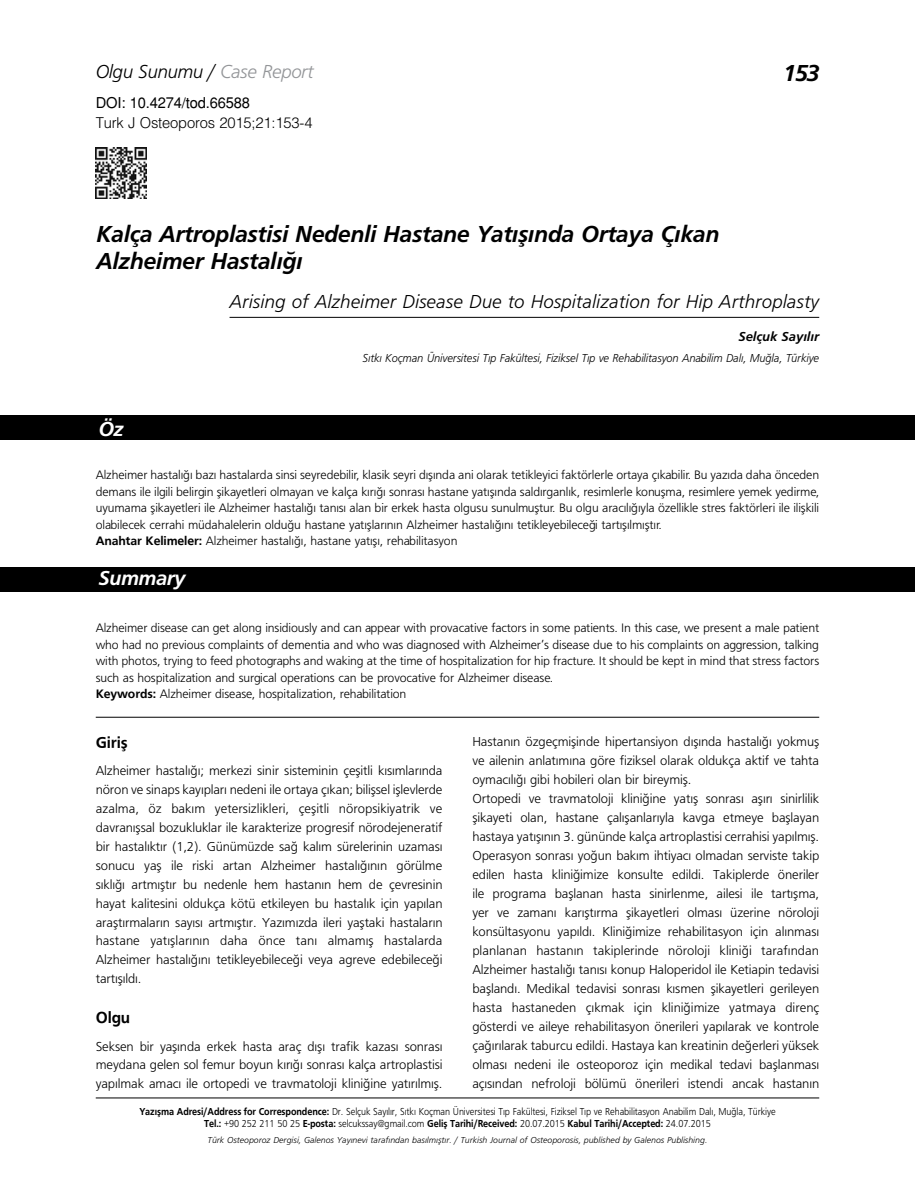
<style>
.page{position:relative;width:915px;height:1191px;background:#fff}
.page>*{position:absolute;margin:0;border:0;box-sizing:border-box;transform-origin:0 0}
.t1{font:24px/27px "Frugal Bold Italic Tr";letter-spacing:-.015em;color:#000}
.t2{font:21px "Frugal Bold Italic Tr";letter-spacing:-.025em;color:#fff}
.t3{font:19.5px "Frugal Italic Tr";color:#000}
.t4{font:19.5px "Frugal Italic Tr";letter-spacing:-.025em;color:#000}
.t5{font:16.5px "Frugal Bold Tr";letter-spacing:-.01em;color:#000}
.t6{font:15px "Helvetica Light Normal Tr";letter-spacing:-.01em;color:#000}
.t7{font:15px "Helvetica Normal Tr";letter-spacing:-.01em;color:#000}
.t8{font:13.5px/19px "Frugal Normal Tr";letter-spacing:-.01em;color:#000;text-align:justify}
.t9{font:13.5px "Frugal Bold Italic Tr";color:#000}
.t10{font:12.75px/16.5px "Frugal Normal Tr";letter-spacing:-.01em;color:#000}
.t11{font:12px "Frugal Italic Tr";letter-spacing:-.01em;color:#000;scale:.95 1}
.t12{font:10.5px "Frugal Normal Tr";letter-spacing:-.01em;color:#000;scale:.9 1}
.t13{font:10.5px "Frugal Bold Tr";letter-spacing:-.01em;color:#000;scale:.9 1}
.t14{font:9px "Frugal Italic Tr";color:#000}
.s1{color:#939598}
.s2{font-family:"Frugal Bold Tr"}
.s3{font-family:"Frugal Normal Tr"}
</style>
<div class="page">
<div style="left:0;top:567px;width:914px;height:25px;background:#000"></div>
<hr style="left:229px;top:317px;width:590px;height:1px;background:#000">
<div style="left:0;top:415px;width:914px;height:25px;background:#000"></div>
<hr style="left:96px;top:1097px;width:723px;height:1px;background:#000">
<hr style="left:96px;top:717px;width:723px;height:1px;background:#000">
<img style="left:96px;top:147px;width:51px;height:51px">
<h3 class="t4" style="left:96px;top:60px;width:219px">Olgu Sunumu / <span class="s1">Case Report</span></h3>
<p class="t7" style="left:96px;top:94px;width:156px">DOI: 10.4274/tod.66588</p>
<p class="t6" style="left:96px;top:113px;width:218px">Turk J Osteoporos 2015;21:153-4</p>
<h1 class="t1" style="left:782px;top:59px;width:38px">153</h1>
<h1 class="t1" style="left:96px;top:220px;width:624px">Kalça Artroplastisi Nedenli Hastane Yatışında Ortaya Çıkan<br>Alzheimer Hastalığı</h1>
<h3 class="t3" style="left:229px;top:291px;width:591px">Arising of Alzheimer Disease Due to Hospitalization for Hip Arthroplasty</h3>
<h2 class="t2" style="left:98px;top:417px;width:27px">Öz</h2>
<p class="t9" style="left:738px;top:329px;width:82px">Selçuk Sayılır</p>
<p class="t11" style="left:362px;top:351px;width:482px">Sıtkı Koçman Üniversitesi Tıp Fakültesi, Fiziksel Tıp ve Rehabilitasyon Anabilim Dalı, Muğla, Türkiye</p>
<p class="t10" style="left:96px;top:467px;width:724px">Alzheimer hastalığı bazı hastalarda sinsi seyredebilir, klasik seyri dışında ani olarak tetikleyici faktörlerle ortaya çıkabilir. Bu yazıda daha önceden demans ile ilgili belirgin şikayetleri olmayan ve kalça kırığı sonrası hastane yatışında saldırganlık, resimlerle konuşma, resimlere yemek yedirme, uyumama şikayetleri ile Alzheimer hastalığı tanısı alan bir erkek hasta olgusu sunulmuştur. Bu olgu aracılığıyla özellikle stres faktörleri ile ilişkili olabilecek cerrahi müdahalelerin olduğu hastane yatışlarının Alzheimer hastalığını tetikleyebileceği tartışılmıştır.<br><span class="s2">Anahtar Kelimeler:</span> Alzheimer hastalığı, hastane yatışı, rehabilitasyon</p>
<h2 class="t2" style="left:98px;top:566px;width:88px">Summary</h2>
<p class="t10" style="left:96px;top:619px;width:724px">Alzheimer disease can get along insidiously and can appear with provacative factors in some patients. In this case, we present a male patient who had no previous complaints of dementia and who was diagnosed with Alzheimer’s disease due to his complaints on aggression, talking with photos, trying to feed photographs and waking at the time of hospitalization for hip fracture. It should be kept in mind that stress factors such as hospitalization and surgical operations can be provocative for Alzheimer disease.<br><span class="s2">Keywords:</span> Alzheimer disease, hospitalization, rehabilitation</p>
<p class="t5" style="left:96px;top:733px;width:34px">Giriş</p>
<p class="t8" style="left:96px;top:761px;width:348px">Alzheimer hastalığı; merkezi sinir sisteminin çeşitli kısımlarında nöron ve sinaps kayıpları nedeni ile ortaya çıkan; bilişsel işlevlerde azalma, öz bakım yetersizlikleri, çeşitli nöropsikiyatrik ve davranışsal bozukluklar ile karakterize progresif nörodejeneratif bir hastalıktır (1,2). Günümüzde sağ kalım sürelerinin uzaması sonucu yaş ile riski artan Alzheimer hastalığının görülme sıklığı artmıştır bu nedenle hem hastanın hem de çevresinin hayat kalitesini oldukça kötü etkileyen bu hastalık için yapılan araştırmaların sayısı artmıştır. Yazımızda ileri yaştaki hastaların hastane yatışlarının daha önce tanı almamış hastalarda Alzheimer hastalığını tetikleyebileceği veya agreve edebileceği tartışıldı.</p>
<p class="t5" style="left:96px;top:1008px;width:36px">Olgu</p>
<p class="t8" style="left:96px;top:1036px;width:348px">Seksen bir yaşında erkek hasta araç dışı trafik kazası sonrası meydana gelen sol femur boyun kırığı sonrası kalça artroplastisi yapılmak amacı ile ortopedi ve travmatoloji kliniğine yatırılmış.</p>
<p class="t8" style="left:472px;top:731px;width:348px;text-align:left">Hastanın özgeçmişinde hipertansiyon dışında hastalığı yokmuş ve ailenin anlatımına göre fiziksel olarak oldukça aktif ve tahta oymacılığı gibi hobileri olan bir bireymiş.<br>Ortopedi ve travmatoloji kliniğine yatış sonrası aşırı sinirlilik şikayeti olan, hastane çalışanlarıyla kavga etmeye başlayan hastaya yatışının 3. gününde kalça artroplastisi cerrahisi yapılmış.<br>Operasyon sonrası yoğun bakım ihtiyacı olmadan serviste takip edilen hasta kliniğimize konsulte edildi. Takiplerde öneriler ile programa başlanan hasta sinirlenme, ailesi ile tartışma, yer ve zamanı karıştırma şikayetleri olması üzerine nöroloji konsültasyonu yapıldı. Kliniğimize rehabilitasyon için alınması planlanan hastanın takiplerinde nöroloji kliniği tarafından Alzheimer hastalığı tanısı konup Haloperidol ile Ketiapin tedavisi başlandı. Medikal tedavisi sonrası kısmen şikayetleri gerileyen hasta hastaneden çıkmak için kliniğimize yatmaya direnç gösterdi ve aileye rehabilitasyon önerileri yapılarak ve kontrole çağırılarak taburcu edildi. Hastaya kan kreatinin değerleri yüksek olması nedeni ile osteoporoz için medikal tedavi başlanması açısından nefroloji bölümü önerileri istendi ancak hastanın</p>
<p class="t12" style="left:139px;top:1105px;width:708px"><span class="s2">Yaz›flma Adresi/Address for Correspondence:</span> Dr. Selçuk Sayılır, Sıtkı Koçman Üniversitesi Tıp Fakültesi, Fiziksel Tıp ve Rehabilitasyon Anabilim Dalı, Muğla, Türkiye</p>
<p class="t13" style="left:204px;top:1117px;width:564px">Tel.: <span class="s3">+90 252 211 50 25</span> E-posta: <span class="s3">selcukssay@gmail.com</span> Geliş Tarihi/Received: <span class="s3">20.07.2015</span> Kabul Tarihi/Accepted: <span class="s3">24.07.2015</span></p>
<p class="t14" style="left:207px;top:1134px;width:501px">Türk Osteoporoz Dergisi, Galenos Yayınevi taraf›ndan bas›lm›flt›r. / Turkish Journal of Osteoporosis, published by Galenos Publishing.</p>
</div>
